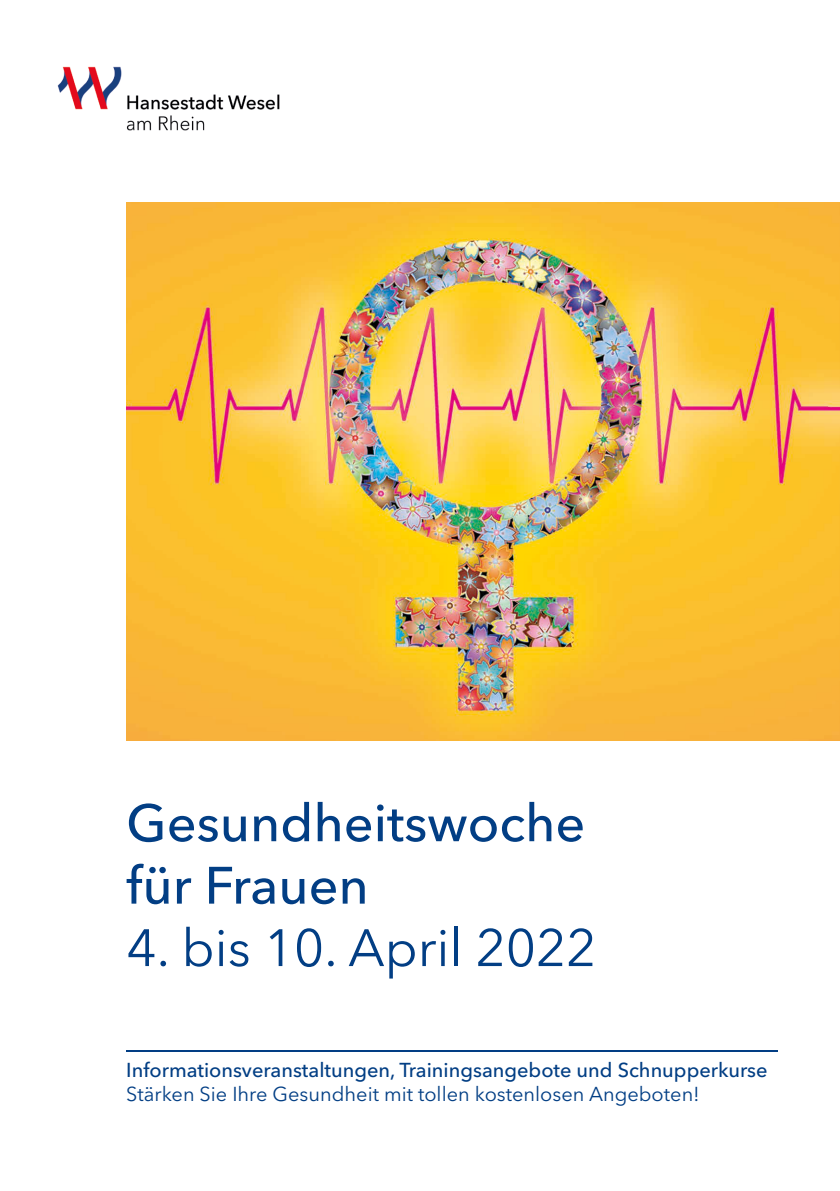
<style>
.page{position:relative;width:840px;height:1191px;background:#fff}
.page>*{position:absolute;margin:0;border:0;box-sizing:border-box;transform-origin:0 0}
.t1{font:500 52px/62.4px "Avenir Next LT Pro";color:#023e84}
.t2{font:52px "Avenir Next LT Pro";color:#023e84}
.t3{font:500 20px "Avenir Next LT Pro";color:#023e84}
.t4{font:20px "Avenir Next LT Pro";color:#023e84}
</style>
<div class="page">
<img style="left:126px;top:203px;width:713px;height:537px">
<hr style="left:126px;top:1051px;width:651px;height:1px;background:#023e84">
<img style="left:57px;top:66px;width:223px;height:65px">
<h1 class="t1" style="left:126px;top:791px;width:460px">Gesundheitswoche für Frauen</h1>
<h1 class="t2" style="left:126px;top:917px;width:471px">4. bis 10. April 2022</h1>
<p class="t3" style="left:126px;top:1058px;width:642px">Informationsveranstaltungen, Trainingsangebote und Schnupperkurse</p>
<p class="t4" style="left:126px;top:1082px;width:574px">Stärken Sie Ihre Gesundheit mit tollen kostenlosen Angeboten!</p>
</div>
